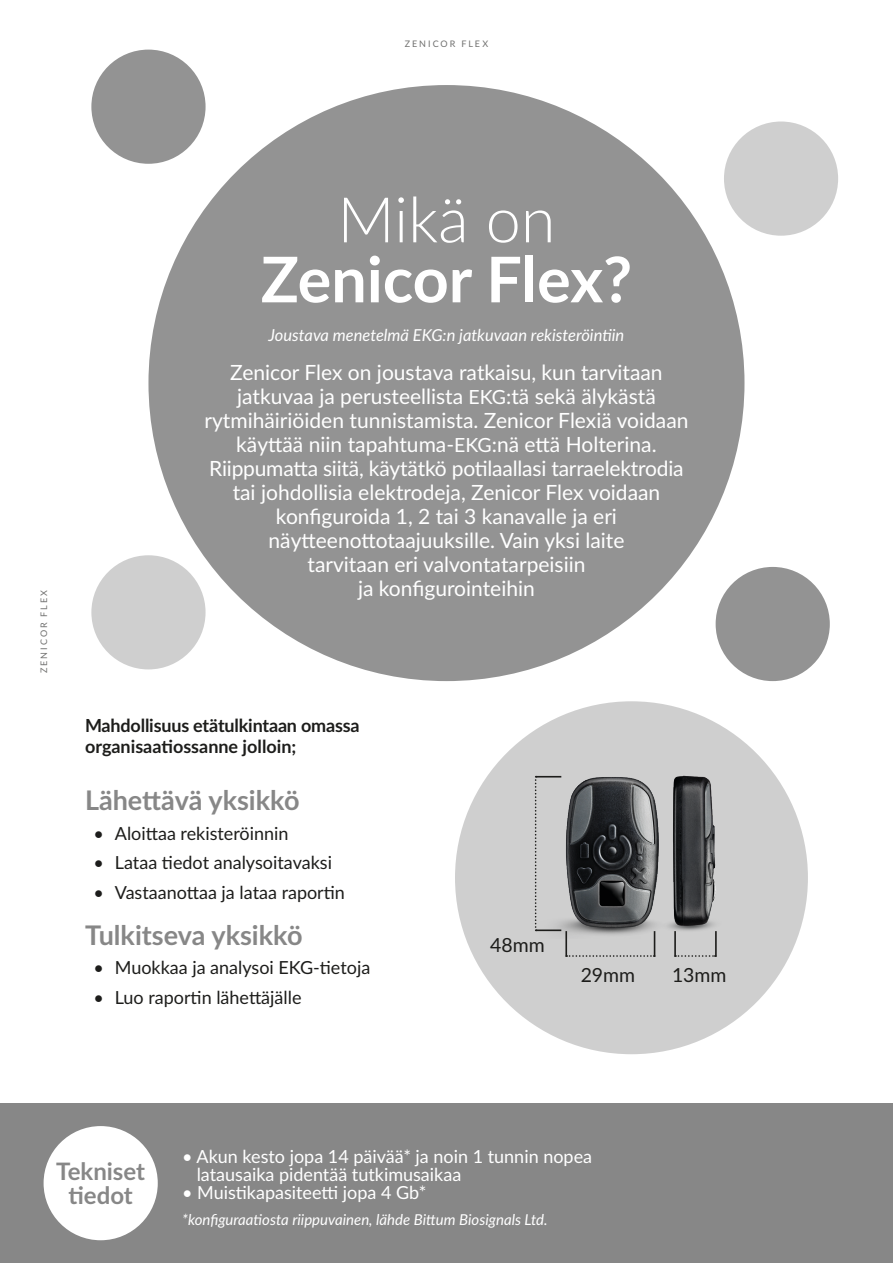
<style>
.page{position:relative;width:893px;height:1263px;background:#fff}
.page>*{position:absolute;margin:0;border:0;box-sizing:border-box;transform-origin:0 0}
.t1{font:700 63px "Lato";color:#fff}
.t2{font:300 63px "Lato";color:#fff}
.t3{font:700 27px "Lato";color:#878787}
.t4{font:700 24px/24px "Lato";color:#878787;text-align:center}
.t5{font:21px/24px "Lato";color:#fff;text-align:center}
.t6{font:19.35px "Lato";color:#1d1d1b}
.t7{font:18px "Lato";color:#1d1d1b}
.t8{font:18px/18px "Lato";color:#fff}
.t9{font:700 18px/21px "Lato";letter-spacing:-.01em;color:#1d1d1b}
.t10{font:italic 16.5px "Lato";color:#fff}
.t11{font:italic 15px "Lato";color:#fff}
.Paginering{font:9px "Lato";letter-spacing:.225em;color:#70706f}
.s1{font-size:19.5px}
</style>
<div class="page">
<div style="left:0;top:1103px;width:893px;height:160px;background:#878787"></div>
<div style="left:455px;top:701px;width:353px;height:353px;background:#cfcfcf;border-radius:50%"></div>
<div style="left:148px;top:85px;width:596px;height:596px;background:#939393;border-radius:50%"></div>
<div style="left:91px;top:50px;width:115px;height:114px;background:#939393;border-radius:50%"></div>
<div style="left:724px;top:121px;width:114px;height:115px;background:#cfcfcf;border-radius:50%"></div>
<div style="left:91px;top:555px;width:115px;height:114px;background:#cfcfcf;border-radius:50%"></div>
<div style="left:716px;top:567px;width:114px;height:114px;background:#939393;border-radius:50%"></div>
<img style="left:655px;top:737px;width:118px;height:220px">
<img style="left:534px;top:770px;width:161px;height:169px">
<svg style="left:535px;top:776px;width:120px;height:181px"></svg>
<hr style="left:674px;top:931px;width:2px;height:26px;background:#1d1d1b">
<svg style="left:676px;top:955px;width:39px;height:2px"></svg>
<hr style="left:715px;top:931px;width:2px;height:26px;background:#1d1d1b">
<div style="left:44px;top:1126px;width:114px;height:114px;background:#fff;border-radius:50%"></div>
<p class="Paginering" style="left:405px;top:37px;width:85px">ZENICOR FLEX</p>
<p class="Paginering" style="left:37px;top:673px;width:85px;rotate:-90deg">ZENICOR FLEX</p>
<p class="t2" style="left:337px;top:176px;width:220px">Mikä on</p>
<p class="t1" style="left:261px;top:233px;width:373px">Zenicor Flex?</p>
<p class="t10" style="left:269px;top:324px;width:357px">Joustava menetelmä EKG:n jatkuvaan rekisteröintiin</p>
<p class="t5" style="left:204px;top:360px;width:486px">Zenicor Flex on joustava ratkaisu, kun tarvitaan jatkuvaa ja perusteellista <span class="s1">EKG</span>:tä sekä älykästä rytmihäiriöiden tunnistamista. Zenicor Flexiä voidaan käyttää niin tapahtuma-<span class="s1">EKG</span>:nä että Holterina.<br>Riippumatta siitä, käytätkö potilaallasi tarraelektrodia tai johdollisia elektrodeja, Zenicor Flex voidaan konfiguroida 1, 2 tai 3 kanavalle ja eri näytteenottotaajuuksille. Vain yksi laite<br>tarvitaan eri valvontatarpeisiin<br>ja konfigurointeihin</p>
<p class="t9" style="left:85px;top:714px;width:276px">Mahdollisuus etätulkintaan omassa organisaatiossanne jolloin;</p>
<p class="t3" style="left:85px;top:780px;width:216px">Lähettävä yksikkö</p>
<p class="t7" style="left:94px;top:820px;width:197px">• Aloittaa rekisteröinnin</p>
<p class="t7" style="left:94px;top:850px;width:240px">• Lataa tiedot analysoitavaksi</p>
<p class="t7" style="left:94px;top:880px;width:253px">• Vastaanottaa ja lataa raportin</p>
<p class="t3" style="left:85px;top:915px;width:219px">Tulkitseva yksikkö</p>
<p class="t7" style="left:94px;top:955px;width:278px">• Muokkaa ja analysoi EKG-tietoja</p>
<p class="t7" style="left:94px;top:984px;width:209px">• Luo raportin lähettäjälle</p>
<p class="t6" style="left:490px;top:931px;width:56px">48mm</p>
<p class="t6" style="left:581px;top:961px;width:56px">29mm</p>
<p class="t6" style="left:672px;top:961px;width:56px">13mm</p>
<p class="t4" style="left:56px;top:1158px;width:90px">Tekniset tiedot</p>
<p class="t8" style="left:197px;top:1146px;width:397px;text-indent:-15px">• Akun kesto jopa 14 päivää* ja noin 1 tunnin nopea latausaika pidentää tutkimusaikaa</p>
<p class="t8" style="left:182px;top:1182px;width:246px">• Muistikapasiteetti jopa 4 Gb*</p>
<p class="t11" style="left:182px;top:1208px;width:367px">*konfiguraatiosta riippuvainen, lähde Bittum Biosignals Ltd.</p>
</div>
